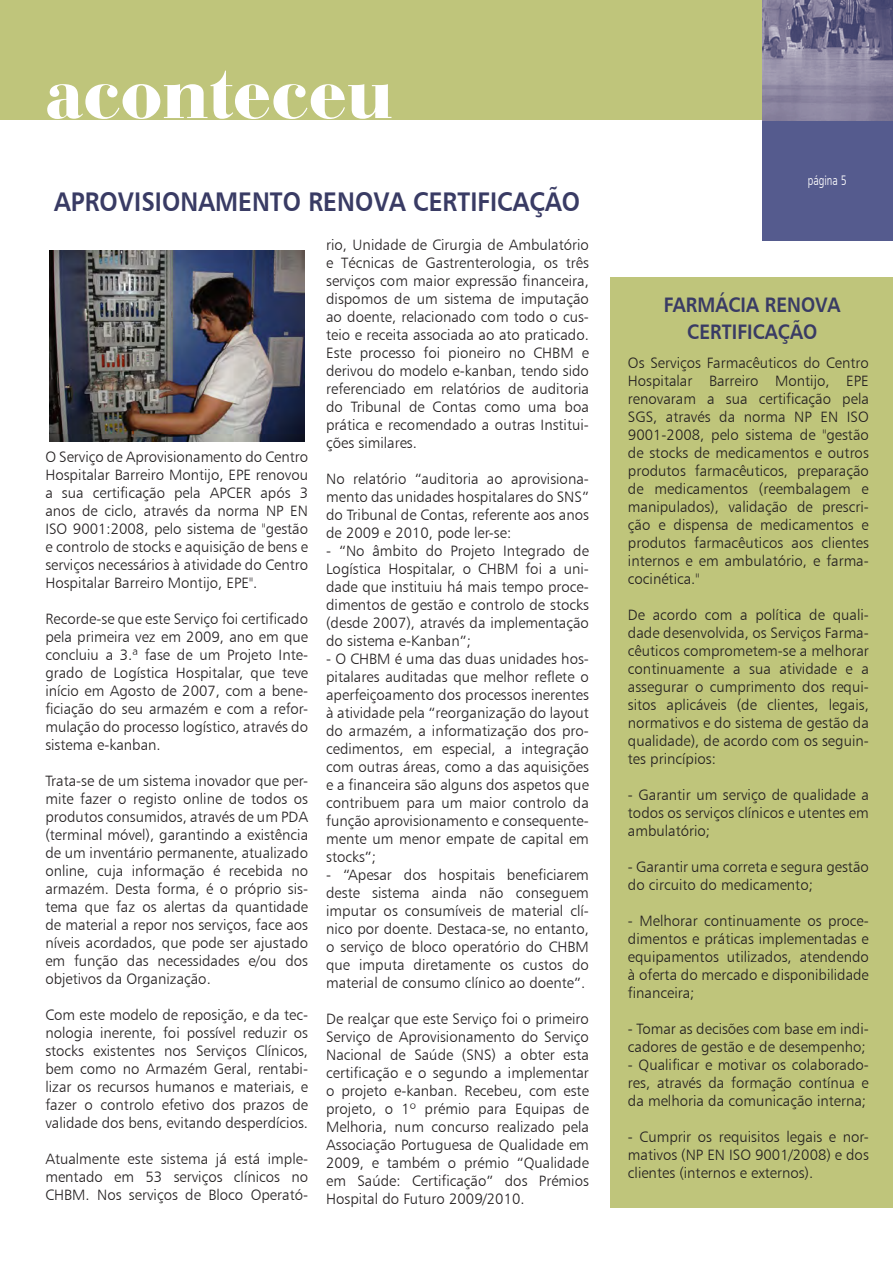
<style>
.page{position:relative;width:893px;height:1263px;background:#fff}
.page>*{position:absolute;margin:0;border:0;box-sizing:border-box;transform-origin:0 0}
.t1{font:900 75px "Bauer Bodoni BT";letter-spacing:.005em;color:#fff}
.t2{font:27px "Humanist 777 BT Bold B";letter-spacing:.005em;color:#393b64;scale:.9 1}
.t3{font:21px "Humanist 777 BT Bold B";letter-spacing:.005em;color:#393b64;scale:.9 1}
.t4{font:15px/18px "Humanist 777 BT Light B";color:#231f20;text-align:justify}
.t5{font:13.5px "Frut";color:#fff;scale:.9 1}
</style>
<div class="page">
<div style="left:0;top:0;width:893px;height:120px;background:#bfc57b"></div>
<div style="left:762px;top:120px;width:131px;height:120px;background:#555b8e"></div>
<img style="left:762px;top:0;width:131px;height:120px">
<div style="left:611px;top:277px;width:282px;height:931px;background:#bfc57b"></div>
<img style="left:49px;top:251px;width:255px;height:191px">
<p class="t1" style="left:45px;top:46px;width:349px">aconteceu</p>
<p class="t2" style="left:54px;top:185px;width:586px">APROVISIONAMENTO RENOVA CERTIFICAÇÃO</p>
<p class="t4" style="left:45px;top:447px;width:264px">O Serviço de Aprovisionamento do Centro Hospitalar Barreiro Montijo, EPE renovou a sua certificação pela APCER após 3 anos de ciclo, através da norma NP EN ISO 9001:2008, pelo sistema de "gestão e controlo de stocks e aquisição de bens e serviços necessários à atividade do Centro Hospitalar Barreiro Montijo, EPE".</p>
<p class="t4" style="left:45px;top:609px;width:264px">Recorde-se que este Serviço foi certificado pela primeira vez em 2009, ano em que concluiu a 3.ª fase de um Projeto Inte&shy;grado de Logística Hospitalar, que teve início em Agosto de 2007, com a bene&shy;ficiação do seu armazém e com a refor&shy;mulação do processo logístico, através do sistema e-kanban.</p>
<p class="t4" style="left:45px;top:771px;width:264px">Trata-se de um sistema inovador que per&shy;mite fazer o registo online de todos os produtos consumidos, através de um PDA (terminal móvel), garantindo a existência de um inventário permanente, atualizado online, cuja informação é recebida no armazém. Desta forma, é o próprio sis&shy;tema que faz os alertas da quantidade de material a repor nos serviços, face aos níveis acordados, que pode ser ajustado em função das necessidades e/ou dos objetivos da Organização.</p>
<p class="t4" style="left:45px;top:1005px;width:264px">Com este modelo de reposição, e da tec&shy;nologia inerente, foi possível reduzir os stocks existentes nos Serviços Clínicos, bem como no Armazém Geral, rentabi&shy;lizar os recursos humanos e materiais, e fazer o controlo efetivo dos prazos de validade dos bens, evitando desperdícios.</p>
<p class="t4" style="left:45px;top:1149px;width:264px">Atualmente este sistema já está imple&shy;mentado em 53 serviços clínicos no CHBM. Nos serviços de Bloco Operató-</p>
<p class="t4" style="left:326px;top:236px;width:264px">rio, Unidade de Cirurgia de Ambulatório e Técnicas de Gastrenterologia, os três serviços com maior expressão financeira, dispomos de um sistema de imputação ao doente, relacionado com todo o cus&shy;teio e receita associada ao ato praticado.<br>Este processo foi pioneiro no CHBM e derivou do modelo e-kanban, tendo sido referenciado em relatórios de auditoria do Tribunal de Contas como uma boa prática e recomendado a outras Institui&shy;ções similares.</p>
<p class="t4" style="left:326px;top:470px;width:264px">No relatório “auditoria ao aprovisiona&shy;mento das unidades hospitalares do SNS” do Tribunal de Contas, referente aos anos de 2009 e 2010, pode ler-se:</p>
<p class="t4" style="left:326px;top:542px;width:264px">- “No âmbito do Projeto Integrado de Logística Hospitalar, o CHBM foi a uni&shy;dade que instituiu há mais tempo proce&shy;dimentos de gestão e controlo de stocks (desde 2007), através da implementação do sistema e-Kanban”;</p>
<p class="t4" style="left:326px;top:650px;width:264px">- O CHBM é uma das duas unidades hos&shy;pitalares auditadas que melhor reflete o aperfeiçoamento dos processos inerentes à atividade pela “reorganização do layout do armazém, a informatização dos pro&shy;cedimentos, em especial, a integração com outras áreas, como a das aquisições e a financeira são alguns dos aspetos que contribuem para um maior controlo da função aprovisionamento e consequente&shy;mente um menor empate de capital em stocks”;</p>
<p class="t4" style="left:326px;top:866px;width:264px">- “Apesar dos hospitais beneficiarem deste sistema ainda não conseguem imputar os consumíveis de material clí&shy;nico por doente. Destaca-se, no entanto, o serviço de bloco operatório do CHBM que imputa diretamente os custos do material de consumo clínico ao doente”.</p>
<p class="t4" style="left:326px;top:1010px;width:264px">De realçar que este Serviço foi o primeiro Serviço de Aprovisionamento do Serviço Nacional de Saúde (SNS) a obter esta certificação e o segundo a implementar o projeto e-kanban. Recebeu, com este projeto, o 1º prémio para Equipas de Melhoria, num concurso realizado pela Associação Portuguesa de Qualidade em 2009, e também o prémio “Qualidade em Saúde: Certificação” dos Prémios Hospital do Futuro 2009/2010.</p>
<p class="t5" style="left:808px;top:173px;width:45px">página 5</p>
<p class="t3" style="left:664px;top:291px;width:198px">FARMÁCIA RENOVA</p>
<p class="t3" style="left:687px;top:318px;width:146px">CERTIFICAÇÃO</p>
<p class="t4" style="left:628px;top:353px;width:242px">Os Serviços Farmacêuticos do Centro Hospitalar Barreiro Montijo, EPE renovaram a sua certificação pela SGS, através da norma NP EN ISO 9001-2008, pelo sistema de "gestão de stocks de medicamentos e outros produtos farmacêuticos, preparação de medicamentos (reembalagem e manipulados), validação de prescri&shy;ção e dispensa de medicamentos e produtos farmacêuticos aos clientes internos e em ambulatório, e farma&shy;cocinética."</p>
<p class="t4" style="left:628px;top:605px;width:242px">De acordo com a política de quali&shy;dade desenvolvida, os Serviços Farma&shy;cêuticos comprometem-se a melhorar continuamente a sua atividade e a assegurar o cumprimento dos requi&shy;sitos aplicáveis (de clientes, legais, normativos e do sistema de gestão da qualidade), de acordo com os seguin&shy;tes princípios:</p>
<p class="t4" style="left:628px;top:785px;width:242px">- Garantir um serviço de qualidade a todos os serviços clínicos e utentes em ambulatório;</p>
<p class="t4" style="left:628px;top:857px;width:242px">- Garantir uma correta e segura gestão do circuito do medicamento;</p>
<p class="t4" style="left:628px;top:911px;width:242px">- Melhorar continuamente os proce&shy;dimentos e práticas implementadas e equipamentos utilizados, atendendo à oferta do mercado e disponibilidade financeira;</p>
<p class="t4" style="left:628px;top:1019px;width:242px">- Tomar as decisões com base em indi&shy;cadores de gestão e de desempenho;</p>
<p class="t4" style="left:628px;top:1055px;width:242px">- Qualificar e motivar os colaborado&shy;res, através da formação contínua e da melhoria da comunicação interna;</p>
<p class="t4" style="left:628px;top:1127px;width:242px">- Cumprir os requisitos legais e nor&shy;mativos (NP EN ISO 9001/2008) e dos clientes (internos e externos).</p>
</div>
